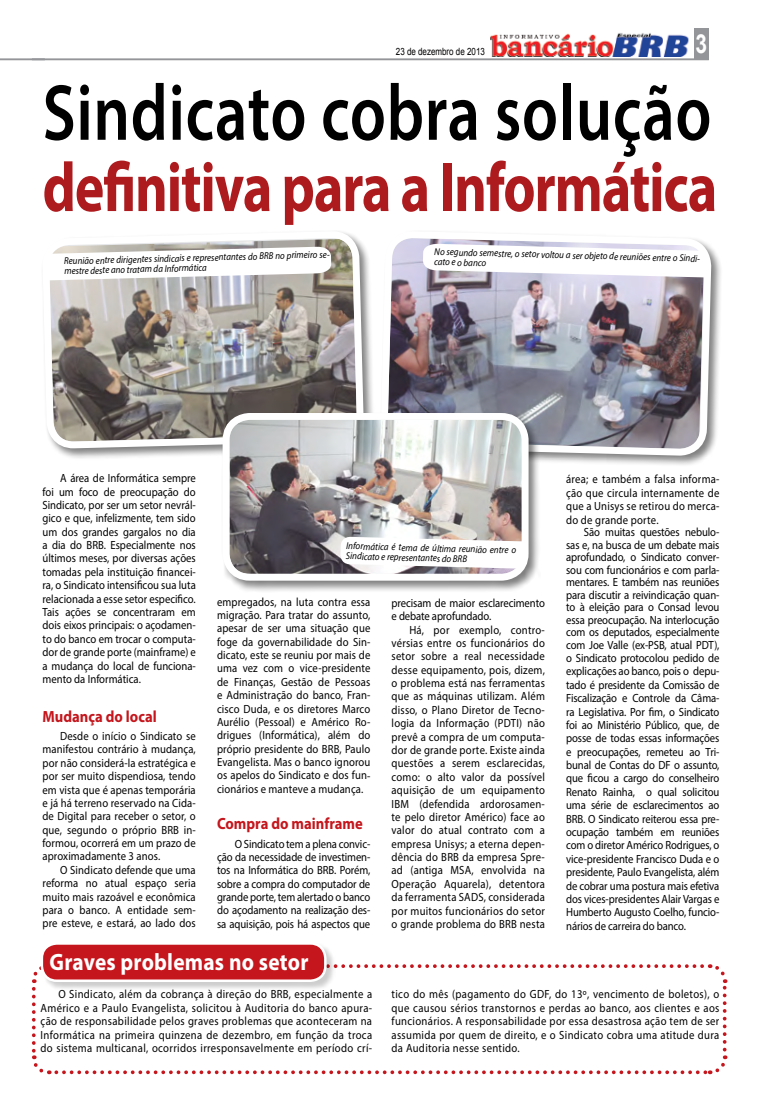
<style>
.page{position:relative;width:762px;height:1099px;background:#fff}
.page>*{position:absolute;margin:0;border:0;box-sizing:border-box;transform-origin:0 0}
.t1{font:600 80px "Myriad Pro";letter-spacing:.01em;color:#000;scale:.8 1}
.t2{font:700 70px "Myriad Pro";letter-spacing:-.02em;color:#ae1b1f;scale:.8 1}
.t3{font:700 26.25px "Arial";color:#fff;scale:.8 1}
.t4{font:700 23.75px "Myriad Pro";letter-spacing:.01em;color:#fff;scale:.9 1}
.t5{font:700 16.25px "Myriad Pro";color:#c4161c;scale:.9 1}
.t6{font:11.88px/13.4px "Myriad Pro";letter-spacing:.01em;color:#000;text-align:justify;scale:.9 1}
.t7{font:11.88px/13.4px "Myriad Pro";letter-spacing:-.01em;color:#000;scale:.9 1}
.t8{font:italic 10px/10.2px "Myriad Pro";color:#000;scale:.9 1}
.t9{font:10px "Arial";color:#000;scale:.8 1}
</style>
<div class="page">
<div style="left:694px;top:29px;width:15px;height:31px;background:#939598"></div>
<hr style="left:32px;top:58px;width:677px;height:2px;background:#939598">
<img style="left:490px;top:33px;width:199px;height:23px">
<hr style="left:0;top:58px;width:45px;height:2px;background:#939598">
<div style="left:41px;top:230px;width:335px;height:230px;background:#000;opacity:.5"></div>
<img style="left:43px;top:234px;width:324px;height:211px">
<div style="left:379px;top:230px;width:344px;height:237px;background:#000;opacity:.5"></div>
<img style="left:379px;top:230px;width:336px;height:229px">
<svg style="left:31px;top:964px;width:697px;height:111px"></svg>
<div style="left:41px;top:943px;width:295px;height:47px;background:#000;opacity:.2"></div>
<div style="left:42px;top:943px;width:283px;height:37px;background:#c4161c;border-radius:15px"></div>
<div style="left:41px;top:942px;width:285px;height:39px;border:2px solid #fff;border-radius:15px"></div>
<svg style="left:423px;top:243px;width:283px;height:34px"></svg>
<div style="left:221px;top:411px;width:319px;height:181px;background:#000;opacity:.5"></div>
<img style="left:229px;top:420px;width:293px;height:154px">
<div style="left:223px;top:413px;width:305px;height:167px;border:7px solid #fff;border-radius:24px"></div>
<svg style="left:340px;top:536px;width:183px;height:32px"></svg>
<svg style="left:48px;top:246px;width:283px;height:34px"></svg>
<p class="t9" style="left:396px;top:45px;width:113px">23 de dezembro de 2013</p>
<h3 class="t3" style="left:695px;top:26px;width:16px">3</h3>
<h1 class="t1" style="left:43px;top:62px;width:838px">Sindicato cobra solução</h1>
<h2 class="t2" style="left:43px;top:142px;width:845px">definitiva para a Informática</h2>
<p class="t8" style="left:435px;top:245px;width:299px;rotate:2deg">No segundo semestre, o setor voltou a ser objeto de reuniões entre o Sindi-</p>
<p class="t8" style="left:64px;top:257px;width:293px;rotate:-2deg">Reunião entre dirigentes sindicais e representantes do BRB no primeiro se</p>
<p class="t8" style="left:434px;top:256px;width:59px;rotate:2deg">cato e o banco</p>
<p class="t8" style="left:64px;top:266px;width:160px;rotate:-2deg">mestre deste ano tratam da Informática</p>
<p class="t6" style="left:43px;top:471px;width:172px;text-indent:18px">A área de Informática sempre foi um foco de preocupação do Sindicato, por ser um setor nevrál&shy;gico e que, infelizmente, tem sido um dos grandes gargalos no dia a dia do BRB. Especialmente nos últimos meses, por diversas ações tomadas pela instituição financei&shy;ra, o Sindicato intensificou sua luta relacionada a esse setor especifico.<br>Tais ações se concentraram em dois eixos principais: o açodamen&shy;to do banco em trocar o computa&shy;dor de grande porte (mainframe) e a mudança do local de funciona&shy;mento da Informática.</p>
<h3 class="t5" style="left:43px;top:705px;width:128px">Mudança do local</h3>
<p class="t6" style="left:43px;top:729px;width:172px;text-indent:18px">Desde o início o Sindicato se manifestou contrário à mudança, por não considerá-la estratégica e por ser muito dispendiosa, tendo em vista que é apenas temporária e já há terreno reservado na Cida&shy;de Digital para receber o setor, o que, segundo o próprio BRB in&shy;formou, ocorrerá em um prazo de aproximadamente 3 anos.</p>
<p class="t6" style="left:43px;top:863px;width:172px;text-indent:18px">O Sindicato defende que uma reforma no atual espaço seria muito mais razoável e econômica para o banco. A entidade sem&shy;pre esteve, e estará, ao lado dos</p>
<p class="t8" style="left:346px;top:539px;width:190px;rotate:2deg">Informática é tema de última reunião entre o<br>Sindicato e representantes do BRB</p>
<p class="t6" style="left:217px;top:594px;width:172px">empregados, na luta contra essa migração. Para tratar do assunto, apesar de ser uma situação que foge da governabilidade do Sin&shy;dicato, este se reuniu por mais de uma vez com o vice-presidente de Finanças, Gestão de Pessoas e Administração do banco, Fran&shy;cisco Duda, e os diretores Marco Aurélio (Pessoal) e Américo Ro&shy;drigues (Informática), além do próprio presidente do BRB, Paulo Evangelista. Mas o banco ignorou os apelos do Sindicato e dos fun&shy;cionários e manteve a mudança.</p>
<h3 class="t5" style="left:217px;top:813px;width:163px">Compra do mainframe</h3>
<p class="t6" style="left:217px;top:836px;width:172px;text-indent:18px">O Sindicato tem a plena convic&shy;ção da necessidade de investimen&shy;tos na Informática do BRB. Porém, sobre a compra do computador de grande porte, tem alertado o banco do açodamento na realização des&shy;sa aquisição, pois há aspectos que</p>
<p class="t7" style="left:392px;top:596px;width:172px">precisam de maior esclarecimento e debate aprofundado.</p>
<p class="t6" style="left:392px;top:622px;width:172px;text-indent:18px">Há, por exemplo, contro&shy;vérsias entre os funcionários do setor sobre a real necessidade desse equipamento, pois, dizem, o problema está nas ferramentas que as máquinas utilizam. Além disso, o Plano Diretor de Tecno&shy;logia da Informação (PDTI) não prevê a compra de um computa&shy;dor de grande porte. Existe ainda questões a serem esclarecidas, como: o alto valor da possível aquisição de um equipamento IBM (defendida ardorosamen&shy;te pelo diretor Américo) face ao valor do atual contrato com a empresa Unisys; a eterna depen&shy;dência do BRB da empresa Spre&shy;ad (antiga MSA, envolvida na Operação Aquarela), detentora da ferramenta SADS, considerada por muitos funcionários do setor o grande problema do BRB nesta</p>
<h3 class="t4" style="left:50px;top:946px;width:289px">Graves problemas no setor</h3>
<p class="t6" style="left:566px;top:472px;width:172px">área; e também a falsa informa&shy;ção que circula internamente de que a Unisys se retirou do merca&shy;do de grande porte.</p>
<p class="t6" style="left:566px;top:525px;width:172px;text-indent:18px">São muitas questões nebulo&shy;sas e, na busca de um debate mais aprofundado, o Sindicato conver&shy;sou com funcionários e com parla&shy;mentares. E também nas reuniões para discutir a reivindicação quan&shy;to à eleição para o Consad levou essa preocupação. Na interlocução com os deputados, especialmente com Joe Valle (ex-PSB, atual PDT), o Sindicato protocolou pedido de explicações ao banco, pois o depu&shy;tado é presidente da Comissão de Fiscalização e Controle da Câma&shy;ra Legislativa. Por fim, o Sindicato foi ao Ministério Público, que, de posse de todas essas informações e preocupações, remeteu ao Tri&shy;bunal de Contas do DF o assunto, que ficou a cargo do conselheiro Renato Rainha, o qual solicitou uma série de esclarecimentos ao BRB. O Sindicato reiterou essa pre&shy;ocupação também em reuniões com o diretor Américo Rodrigues, o vice-presidente Francisco Duda e o presidente, Paulo Evangelista, além de cobrar uma postura mais efetiva dos vices-presidentes Alair Vargas e Humberto Augusto Coelho, funcio&shy;nários de carreira do banco.</p>
<p class="t6" style="left:41px;top:987px;width:370px;text-indent:18px">O Sindicato, além da cobrança à direção do BRB, especialmente a Américo e a Paulo Evangelista, solicitou à Auditoria do banco apura&shy;ção de responsabilidade pelos graves problemas que aconteceram na Informática na primeira quinzena de dezembro, em função da troca do sistema multicanal, ocorridos irresponsavelmente em período crí-</p>
<p class="t6" style="left:392px;top:987px;width:366px">tico do mês (pagamento do GDF, do 13º, vencimento de boletos), o que causou sérios transtornos e perdas ao banco, aos clientes e aos funcionários. A responsabilidade por essa desastrosa ação tem de ser assumida por quem de direito, e o Sindicato cobra uma atitude dura da Auditoria nesse sentido.</p>
</div>
